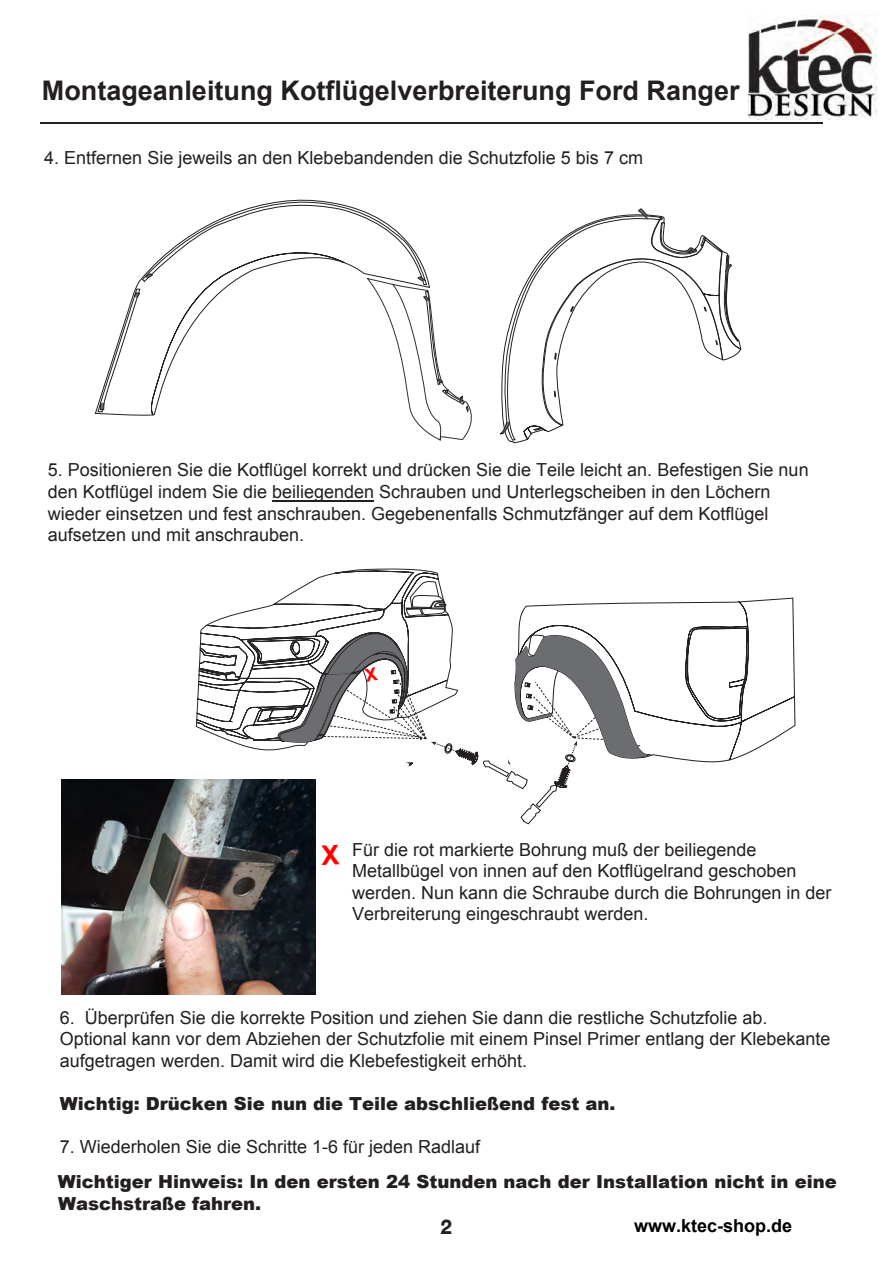
<style>
.page{position:relative;width:893px;height:1263px;background:#fff}
.page>*{position:absolute;margin:0;border:0;box-sizing:border-box;transform-origin:0 0}
.t1{font:700 30px "DB Helvethaica X";color:#231f20}
.t2{font:700 27px "Arial";color:#231f20}
.t3{font:18px/21.6px "Arial";color:#231f20}
.t4{font:900 18px/21.6px "Arial";color:#231f20}
.t5{font:700 18px "Arial";color:#000}
.s1{font-style:inherit}
</style>
<div class="page">
<hr style="left:40px;top:122px;width:783px;height:2px;background:#231f20">
<svg style="left:97px;top:199px;width:375px;height:242px"></svg>
<svg style="left:500px;top:209px;width:241px;height:232px"></svg>
<hr style="left:273px;top:500px;width:101px;height:2px;background:#231f20">
<img style="left:62px;top:780px;width:253px;height:215px">
<img style="left:749px;top:16px;width:128px;height:104px">
<svg style="left:196px;top:568px;width:244px;height:183px"></svg>
<svg style="left:654px;top:597px;width:142px;height:166px"></svg>
<svg style="left:275px;top:581px;width:379px;height:243px"></svg>
<p class="t2" style="left:42px;top:72px;width:699px">Montageanleitung Kotflügelverbreiterung Ford Ranger</p>
<p class="t3" style="left:44px;top:147px;width:600px">4. Entfernen Sie jeweils an den Klebebandenden die Schutzfolie 5 bis 7 cm</p>
<p class="t3" style="left:48px;top:459px;width:762px">5. Positionieren Sie die Kotflügel korrekt und drücken Sie die Teile leicht an. Befestigen Sie nun den Kotflügel indem Sie die beiliegenden Schrauben und Unterlegscheiben in den Löchern <span class="s1">wieder einsetzen und</span> fest anschrauben. Gegebenenfalls Schmutzfänger auf dem Kotflügel aufsetzen und mit anschrauben.</p>
<p class="t3" style="left:352px;top:839px;width:481px">Für die rot markierte Bohrung muß der beiliegende Metallbügel von innen auf den Kotflügelrand geschoben werden. Nun kann die Schraube durch die Bohrungen in der Verbreiterung eingeschraubt werden.</p>
<p class="t3" style="left:60px;top:1007px;width:772px">6. Überprüfen Sie die korrekte Position und ziehen Sie dann die restliche Schutzfolie ab.<br>Optional kann vor dem Abziehen der Schutzfolie mit einem Pinsel Primer entlang der Klebekante aufgetragen werden. Damit wird die Klebefestigkeit erhöht.</p>
<p class="t4" style="left:60px;top:1092px;width:557px">Wichtig: Drücken Sie nun die Teile abschließend fest an.</p>
<p class="t3" style="left:60px;top:1136px;width:422px">7. Wiederholen Sie die Schritte 1-6 für jeden Radlauf</p>
<p class="t4" style="left:58px;top:1170px;width:780px">Wichtiger Hinweis: In den ersten 24 Stunden nach der Installation nicht in eine<br>Waschstraße fahren.</p>
<p class="t1" style="left:441px;top:1209px;width:13px">2</p>
<p class="t5" style="left:634px;top:1214px;width:160px">www.ktec-shop.de</p>
</div>
